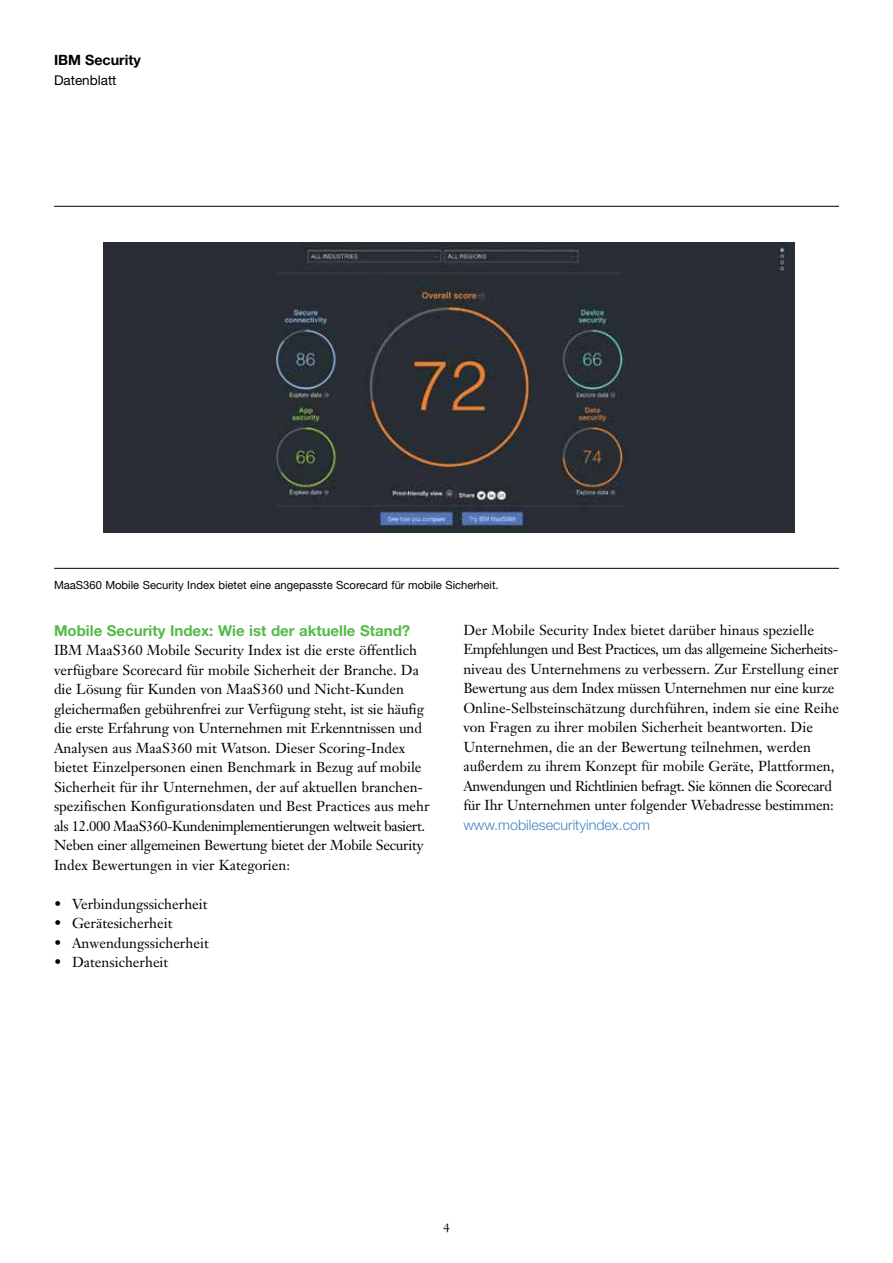
<style>
.page{position:relative;width:893px;height:1263px;background:#fff}
.page>*{position:absolute;margin:0;border:0;box-sizing:border-box;transform-origin:0 0}
.t1{font:700 15px "Helvetica Neue";color:#54b948}
.t2{font:14.25px/19.5px "Janson Text LT Pro";color:#000}
.t3{font:300 14.25px "Helvetica Neue";color:#4282c3}
.t4{font:700 14.25px "Helvetica Neue";color:#000}
.t5{font:13.5px "Helvetica Neue";color:#000}
.t6{font:12px "Janson Text LT Pro";color:#000}
.t7{font:11.25px "Helvetica Neue";color:#000}
</style>
<div class="page">
<img style="left:104px;top:242px;width:690px;height:290px">
<hr style="left:54px;top:206px;width:785px;height:1px;background:#000">
<hr style="left:54px;top:568px;width:785px;height:1px;background:#000">
<p class="t4" style="left:54px;top:51px;width:88px">IBM Security</p>
<p class="t5" style="left:54px;top:72px;width:64px">Datenblatt</p>
<p class="t7" style="left:54px;top:579px;width:446px">MaaS360 Mobile Security Index bietet eine angepasste Scorecard für mobile Sicherheit.</p>
<p class="t1" style="left:54px;top:621px;width:358px">Mobile Security Index: Wie ist der aktuelle Stand?</p>
<p class="t2" style="left:54px;top:641px;width:377px">IBM MaaS360 Mobile Security Index ist die erste öffentlich verfügbare Scorecard für mobile Sicherheit der Branche. Da die Lösung für Kunden von MaaS360 und Nicht-Kunden gleichermaßen gebührenfrei zur Verfügung steht, ist sie häufig die erste Erfahrung von Unternehmen mit Erkenntnissen und Analysen aus MaaS360 mit Watson. Dieser Scoring-Index bietet Einzelpersonen einen Benchmark in Bezug auf mobile Sicherheit für ihr Unternehmen, der auf aktuellen branchen&shy;spezifischen Konfigurationsdaten und Best Practices aus mehr als 12.000 MaaS360-Kundenimplementierungen weltweit basiert.<br>Neben einer allgemeinen Bewertung bietet der Mobile Security Index Bewertungen in vier Kategorien:</p>
<p class="t2" style="left:54px;top:894px;width:155px">• Verbindungssicherheit</p>
<p class="t2" style="left:54px;top:914px;width:120px">• Gerätesicherheit</p>
<p class="t2" style="left:54px;top:933px;width:156px">• Anwendungssicherheit</p>
<p class="t2" style="left:54px;top:953px;width:116px">• Datensicherheit</p>
<p class="t2" style="left:463px;top:620px;width:377px">Der Mobile Security Index bietet darüber hinaus spezielle Empfehlungen und Best Practices, um das allgemeine Sicherheits&shy;niveau des Unternehmens zu verbessern. Zur Erstellung einer Bewertung aus dem Index müssen Unternehmen nur eine kurze Online-Selbsteinschätzung durchführen, indem sie eine Reihe von Fragen zu ihrer mobilen Sicherheit beantworten. Die Unternehmen, die an der Bewertung teilnehmen, werden außerdem zu ihrem Konzept für mobile Geräte, Plattformen, Anwendungen und Richtlinien befragt. Sie können die Scorecard für Ihr Unternehmen unter folgender Webadresse bestimmen:</p>
<p class="t3" style="left:463px;top:816px;width:188px">www.mobilesecurityindex.com</p>
<p class="t6" style="left:443px;top:1220px;width:8px">4</p>
</div>
